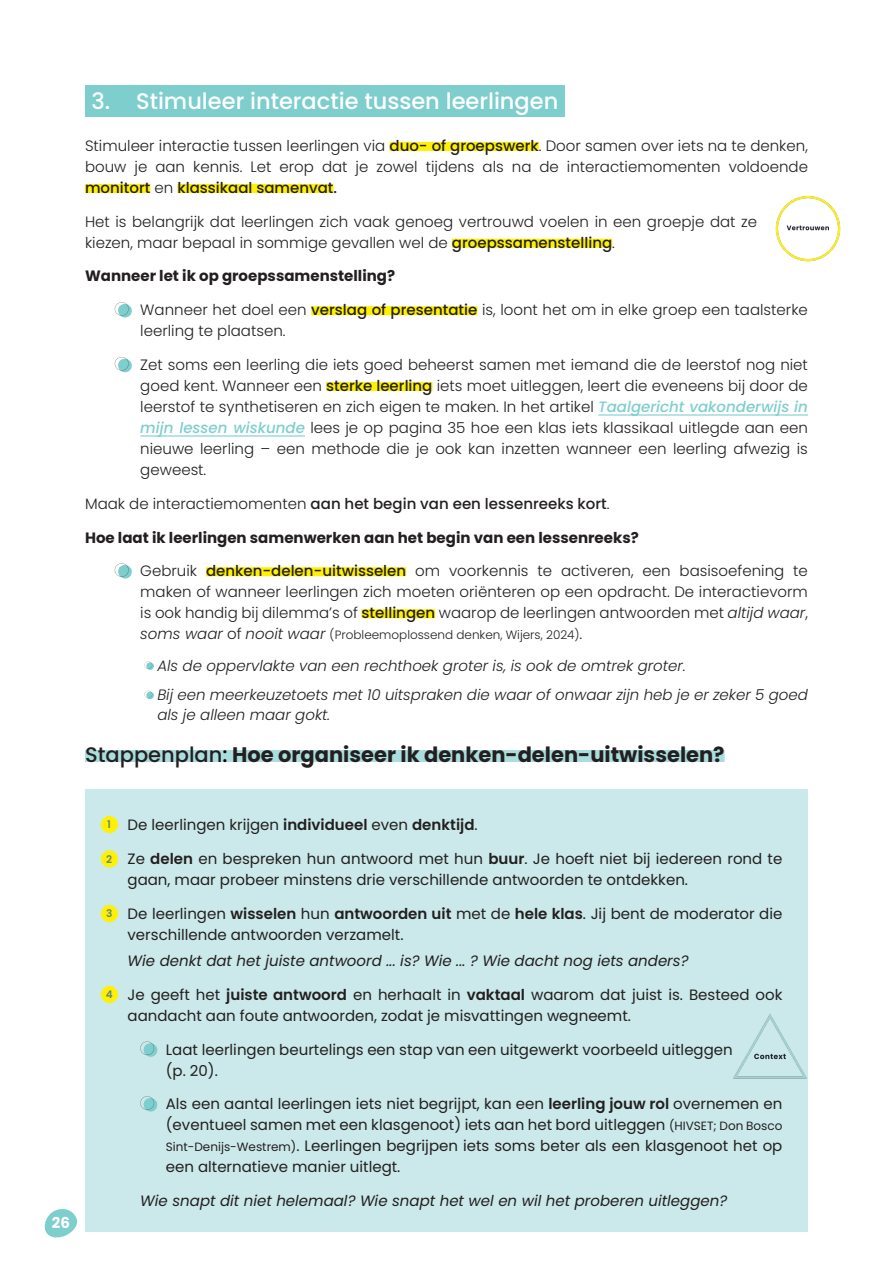
<style>
.page{position:relative;width:893px;height:1263px;background:#fff}
.page>*{position:absolute;margin:0;border:0;box-sizing:border-box;transform-origin:0 0}
.t1{font:500 22.5px "Poppins";color:#fff}
.Titel_-_Kadertekst__Nuttige_links{font:700 21px "Poppins";color:#231f20}
.Opsomming_-_Bullets_-_Niv__1{font:300 15px/21px "Poppins";color:#231f20;text-align:justify}
.Opsomming_-__Bullets_met_Arcering__punt_{font:15px/21px "Poppins";color:#231f20}
.Basis_-_Lopende_tekst{font:300 15px/21px "Poppins";color:#231f20;text-align:justify}
.Opsomming_Kadertekst_Zwart_-_Bullets_-_N{font:15px/21px "Poppins";color:#231f20}
.Kleinere_bullet{font:italic 300 15px/19.5px "Poppins";color:#231f20}
.t2{font:700 15px "Poppins";color:#231f20}
.Opsomming_-_Bullets_-_Niv__1-2{font:italic 15px "Poppins";color:#231f20}
.Opsomming_-__Bullets_met_Arcering__punt_-2{font:italic 15px "Poppins";color:#231f20}
.Basis_-_Lopende_tekst-2{font:500 15px "Poppins";color:#231f20}
.t3{font:700 15px "Poppins";color:#fff}
.Opsomming_-_Bullets_-_Niv__1-3{font:300 12px "Poppins";color:#231f20}
.Cijfer_-_Nummering{font:600 10.5px "Poppins";color:#5f868a}
.s1{font-weight:500}
.s2{font-weight:500;font-style:italic;color:#7ecece}
.s3{font-weight:300}
.s4{font-style:italic}
.s5{font-style:italic;font-size:15px}
.s6{font-size:15px}
.s7{font-weight:500;color:#000}
.s8{font-weight:600}
.s9{font-size:12px}
</style>
<div class="page">
<svg style="left:44px;top:1209px;width:34px;height:29px"></svg>
<div style="left:85px;top:85px;width:480px;height:32px;background:#7ecece"></div>
<div style="left:389px;top:142px;width:150px;height:9px;background:#fff101"></div>
<div style="left:85px;top:184px;width:65px;height:9px;background:#fff101"></div>
<div style="left:177px;top:184px;width:156px;height:9px;background:#fff101"></div>
<div style="left:452px;top:239px;width:160px;height:9px;background:#fff101"></div>
<div style="left:311px;top:306px;width:166px;height:9px;background:#fff101"></div>
<div style="left:326px;top:382px;width:106px;height:9px;background:#fff101"></div>
<hr style="left:598px;top:414px;width:210px;height:2px;background:#7ecece">
<hr style="left:140px;top:435px;width:165px;height:2px;background:#7ecece">
<div style="left:206px;top:567px;width:200px;height:9px;background:#fff101"></div>
<div style="left:362px;top:609px;width:73px;height:9px;background:#fff101"></div>
<svg style="left:115px;top:302px;width:17px;height:16px"></svg>
<svg style="left:115px;top:357px;width:17px;height:15px"></svg>
<svg style="left:115px;top:563px;width:17px;height:16px"></svg>
<svg style="left:146px;top:662px;width:8px;height:8px"></svg>
<svg style="left:145px;top:661px;width:7px;height:8px"></svg>
<svg style="left:146px;top:692px;width:8px;height:7px"></svg>
<svg style="left:145px;top:691px;width:7px;height:7px"></svg>
<div style="left:85px;top:789px;width:723px;height:442px;background:#cbe9ea"></div>
<svg style="left:140px;top:1041px;width:18px;height:16px"></svg>
<svg style="left:140px;top:1096px;width:18px;height:15px"></svg>
<div style="left:85px;top:750px;width:640px;height:12px;background:#abddde"></div>
<div style="left:101px;top:816px;width:17px;height:17px;background:#fff101;border-radius:50%"></div>
<div style="left:101px;top:850px;width:17px;height:17px;background:#fff101;border-radius:50%"></div>
<div style="left:101px;top:905px;width:17px;height:17px;background:#fff101;border-radius:50%"></div>
<div style="left:101px;top:986px;width:17px;height:17px;background:#fff101;border-radius:50%"></div>
<img style="left:775px;top:196px;width:66px;height:66px">
<img style="left:733px;top:1014px;width:74px;height:65px">
<p class="t1" style="left:91px;top:88px;width:468px">3. Stimuleer interactie tussen leerlingen</p>
<p class="Basis_-_Lopende_tekst" style="left:85px;top:135px;width:724px">Stimuleer interactie tussen leerlingen via <span class="s1">duo- of groepswerk</span>. Door samen over iets na te denken, bouw je aan kennis. Let erop dat je zowel tijdens als na de interactiemomenten voldoende <span class="s1">monitort</span> en <span class="s1">klassikaal samenvat.</span></p>
<p class="Basis_-_Lopende_tekst" style="left:85px;top:211px;width:674px">Het is belangrijk dat leerlingen zich vaak genoeg vertrouwd voelen in een groepje dat ze kiezen, maar bepaal in sommige gevallen wel de <span class="s1">groepssamenstelling</span>.</p>
<h5 class="t2" style="left:85px;top:267px;width:312px">Wanneer let ik op groepssamenstelling?</h5>
<p class="Opsomming_-_Bullets_-_Niv__1" style="left:140px;top:300px;width:669px">Wanneer het doel een <span class="s1">verslag of presentatie</span> is, loont het om in elke groep een taalsterke leerling te plaatsen.</p>
<p class="Opsomming_-_Bullets_-_Niv__1" style="left:140px;top:354px;width:669px">Zet soms een leerling die iets goed beheerst samen met iemand die de leerstof nog niet goed kent. Wanneer een <span class="s1">sterke leerling</span> iets moet uitleggen, leert die eveneens bij door de leerstof te synthetiseren en zich eigen te maken. In het artikel <span class="s2">Taalgericht vakonderwijs in mijn lessen wiskunde</span> lees je op pagina 35 hoe een klas iets klassikaal uitlegde aan een nieuwe leerling – een methode die je ook kan inzetten wanneer een leerling afwezig is geweest.</p>
<p class="Basis_-_Lopende_tekst-2" style="left:85px;top:495px;width:526px"><span class="s3">Maak de interactiemomenten</span> aan het begin van een lessenreeks kort<span class="s3">.</span></p>
<h5 class="t2" style="left:85px;top:529px;width:555px">Hoe laat ik leerlingen samenwerken aan het begin van een lessenreeks?</h5>
<p class="Opsomming_-_Bullets_-_Niv__1" style="left:140px;top:561px;width:669px">Gebruik <span class="s1">denken-delen-uitwisselen</span> om voorkennis te activeren, een basisoefening te maken of wanneer leerlingen zich moeten oriënteren op een opdracht. De interactievorm is ook handig bij dilemma’s of <span class="s1">stellingen</span> waarop de leerlingen antwoorden met <span class="s4">altijd waar</span>,</p>
<p class="Opsomming_-_Bullets_-_Niv__1-3" style="left:140px;top:628px;width:444px"><span class="s5">soms waar</span> <span class="s6">of</span> <span class="s5">nooit waar</span> (Probleemoplossend denken, Wijers, 2024)<span class="s6">.</span></p>
<p class="Kleinere_bullet" style="left:157px;top:656px;width:530px">Als de oppervlakte van een rechthoek groter is, is ook de omtrek groter.</p>
<p class="Kleinere_bullet" style="left:157px;top:685px;width:652px">Bij een meerkeuzetoets met 10 uitspraken die waar of onwaar zijn heb je er zeker 5 goed als je alleen maar gokt.</p>
<p class="Titel_-_Kadertekst__Nuttige_links" style="left:85px;top:742px;width:641px"><span class="s1">Stappenplan</span><span class="s7">:</span> Hoe organiseer ik denken-delen-uitwisselen?</p>
<p class="t3" style="left:52px;top:1214px;width:20px">26</p>
<p class="Cijfer_-_Nummering" style="left:107px;top:818px;width:5px">1</p>
<p class="Cijfer_-_Nummering" style="left:106px;top:853px;width:8px">2</p>
<p class="Cijfer_-_Nummering" style="left:106px;top:908px;width:8px">3</p>
<p class="Cijfer_-_Nummering" style="left:106px;top:988px;width:8px">4</p>
<p class="Opsomming_-__Bullets_met_Arcering__punt_" style="left:128px;top:814px;width:352px">De leerlingen krijgen <span class="s8">individueel</span> even <span class="s8">denktijd</span>.</p>
<p class="Opsomming_-__Bullets_met_Arcering__punt_" style="left:128px;top:848px;width:656px">Ze <span class="s8">delen</span> en bespreken hun antwoord met hun <span class="s8">buur</span>. Je hoeft niet bij iedereen rond te gaan, maar probeer minstens drie verschillende antwoorden te ontdekken.</p>
<p class="Opsomming_-__Bullets_met_Arcering__punt_" style="left:128px;top:903px;width:656px">De leerlingen <span class="s8">wisselen</span> hun <span class="s8">antwoorden uit</span> met de <span class="s8">hele klas</span>. Jij bent de moderator die verschillende antwoorden verzamelt.</p>
<p class="Opsomming_-__Bullets_met_Arcering__punt_-2" style="left:128px;top:952px;width:562px">Wie denkt dat het juiste antwoord ... is? Wie ... ? Wie dacht nog iets anders?</p>
<p class="Opsomming_-__Bullets_met_Arcering__punt_" style="left:128px;top:984px;width:656px">Je geeft het <span class="s8">juiste antwoord</span> en herhaalt in <span class="s8">vaktaal</span> waarom dat juist is. Besteed ook aandacht aan foute antwoorden, zodat je misvattingen wegneemt.</p>
<p class="Opsomming_Kadertekst_Zwart_-_Bullets_-_N" style="left:166px;top:1039px;width:568px">Laat leerlingen beurtelings een stap van een uitgewerkt voorbeeld uitleggen (p. 20).</p>
<p class="Opsomming_Kadertekst_Zwart_-_Bullets_-_N" style="left:166px;top:1094px;width:618px;text-align:justify">Als een aantal leerlingen iets niet begrijpt, kan een <span class="s8">leerling jouw rol</span> overnemen en (eventueel samen met een klasgenoot) iets aan het bord uitleggen <span class="s9">(HIVSET; Don Bosco Sint-Denijs-Westrem)</span>. Leerlingen begrijpen iets soms beter als een klasgenoot het op een alternatieve manier uitlegt.</p>
<p class="Opsomming_-_Bullets_-_Niv__1-2" style="left:140px;top:1192px;width:588px">Wie snapt dit niet helemaal? Wie snapt het wel en wil het proberen uitleggen?</p>
</div>
